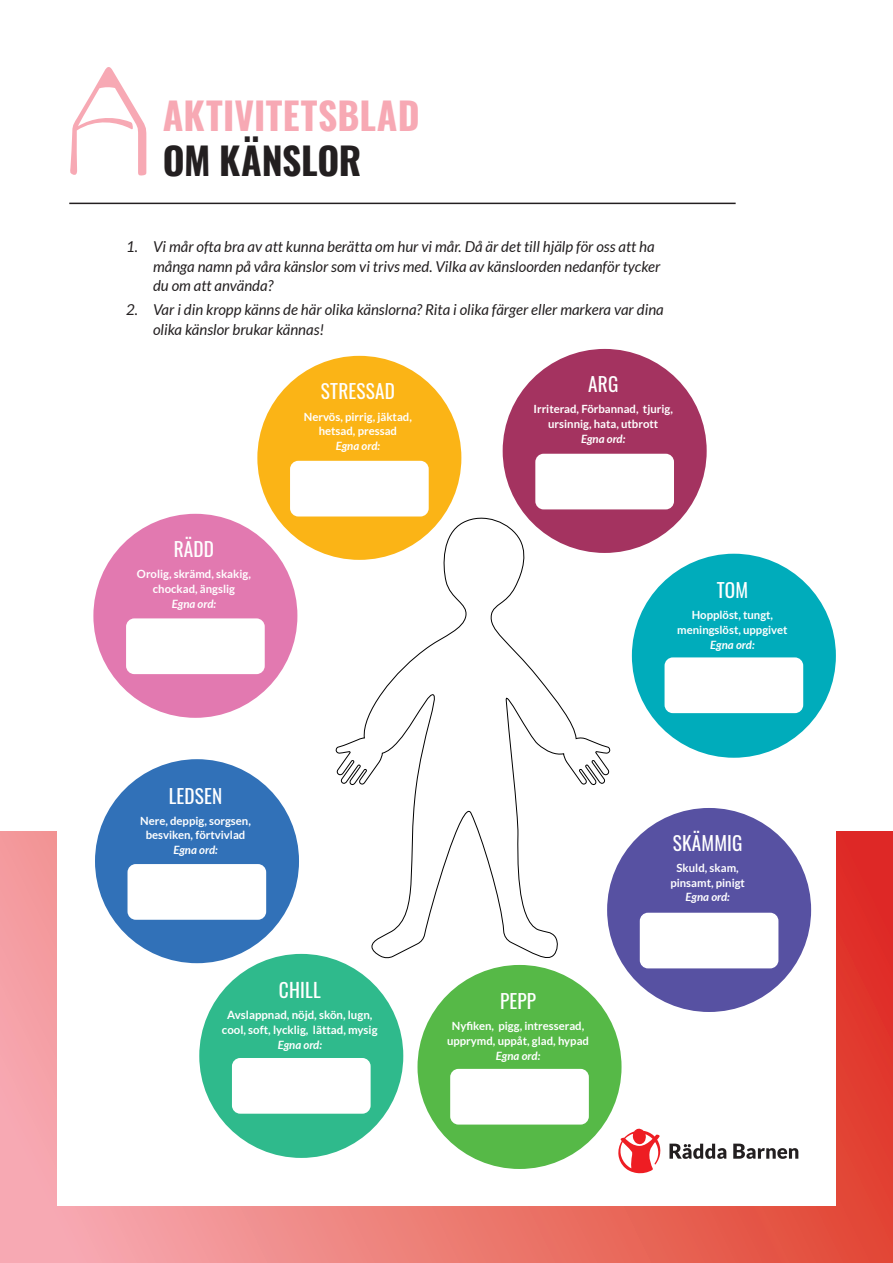
<style>
.page{position:relative;width:893px;height:1263px;background:#fff}
.page>*{position:absolute;margin:0;border:0;box-sizing:border-box;transform-origin:0 0}
.t1{font:700 37.5px "Oswald";letter-spacing:.01em;color:#f7a9b4}
.t2{font:700 37.5px "Oswald";letter-spacing:-.01em;color:#231f20}
.t3{font:19.5px "Oswald";letter-spacing:.01em;color:#fff}
.t4{font:19.2px "Oswald";letter-spacing:.01em;color:#fff}
.t5{font:italic 15px/19.5px "Lato";color:#231f20}
.t6{font:700 11.4px/14.7px "Lato";color:#fff;text-align:center}
.t7{font:italic 700 11.4px "Lato";color:#fff}
</style>
<div class="page">
<svg style="left:0;top:831px;width:893px;height:432px;background:#eb7571"></svg>
<div style="left:57px;top:81px;width:779px;height:1124px;background:#fff"></div>
<svg style="left:669px;top:1143px;width:57px;height:16px"></svg>
<svg style="left:733px;top:1143px;width:65px;height:16px"></svg>
<svg style="left:618px;top:1128px;width:43px;height:46px"></svg>
<hr style="left:69px;top:203px;width:667px;height:1px;background:#231f20">
<div style="left:257px;top:356px;width:204px;height:204px;background:#fbb416;border-radius:50%"></div>
<div style="left:503px;top:349px;width:204px;height:204px;background:#a43360;border-radius:50%"></div>
<div style="left:93px;top:514px;width:204px;height:204px;background:#e279b0;border-radius:50%"></div>
<div style="left:607px;top:808px;width:204px;height:204px;background:#5751a2;border-radius:50%"></div>
<div style="left:95px;top:759px;width:204px;height:204px;background:#3171b8;border-radius:50%"></div>
<div style="left:632px;top:554px;width:204px;height:204px;background:#00acbb;border-radius:50%"></div>
<div style="left:199px;top:954px;width:204px;height:204px;background:#2fba8c;border-radius:50%"></div>
<div style="left:417px;top:965px;width:204px;height:204px;background:#56b947;border-radius:50%"></div>
<div style="left:126px;top:618px;width:139px;height:56px;background:#fff;border-radius:8px"></div>
<div style="left:290px;top:461px;width:139px;height:55px;background:#fff;border-radius:8px"></div>
<div style="left:535px;top:454px;width:139px;height:55px;background:#fff;border-radius:8px"></div>
<div style="left:664px;top:657px;width:139px;height:56px;background:#fff;border-radius:8px"></div>
<div style="left:640px;top:913px;width:138px;height:55px;background:#fff;border-radius:8px"></div>
<div style="left:450px;top:1069px;width:139px;height:55px;background:#fff;border-radius:8px"></div>
<div style="left:232px;top:1058px;width:139px;height:56px;background:#fff;border-radius:8px"></div>
<div style="left:128px;top:864px;width:138px;height:56px;background:#fff;border-radius:8px"></div>
<svg style="left:70px;top:67px;width:76px;height:109px"></svg>
<svg style="left:336px;top:518px;width:274px;height:440px"></svg>
<h1 class="t1" style="left:163px;top:82px;width:258px">AKTIVITETSBLAD</h1>
<h1 class="t2" style="left:163px;top:127px;width:200px">OM KÄNSLOR</h1>
<h3 class="t5" style="left:153px;top:238px;width:509px;text-indent:-27px">1. Vi mår ofta bra av att kunna berätta om hur vi mår. Då är det till hjälp för oss att ha många namn på våra känslor som vi trivs med. Vilka av känsloorden nedanför tycker du om att använda?</h3>
<h3 class="t5" style="left:153px;top:300px;width:512px;text-indent:-27px">2. Var i din kropp känns de här olika känslorna? Rita i olika färger eller markera var dina olika känslor brukar kännas!</h3>
<h3 class="t4" style="left:174px;top:532px;width:42px">RÄDD</h3>
<p class="t6" style="left:137px;top:566px;width:115px">Orolig, skrämd, skakig, chockad, ängslig</p>
<p class="t7" style="left:172px;top:597px;width:46px">Egna ord:</p>
<h3 class="t4" style="left:321px;top:374px;width:76px">STRESSAD</h3>
<p class="t6" style="left:304px;top:409px;width:110px">Nervös, pirrig, jäktad, hetsad, pressad</p>
<p class="t7" style="left:336px;top:439px;width:46px">Egna ord:</p>
<h3 class="t4" style="left:588px;top:367px;width:32px">ARG</h3>
<p class="t6" style="left:533px;top:401px;width:141px">Irriterad, Förbannad, tjurig, ursinnig, hata, utbrott</p>
<p class="t7" style="left:581px;top:432px;width:46px">Egna ord:</p>
<h3 class="t4" style="left:717px;top:573px;width:33px">TOM</h3>
<p class="t6" style="left:677px;top:607px;width:112px">Hopplöst, tungt, meningslöst, uppgivet</p>
<p class="t7" style="left:710px;top:638px;width:46px">Egna ord:</p>
<h3 class="t4" style="left:169px;top:779px;width:55px">LEDSEN</h3>
<p class="t6" style="left:140px;top:813px;width:112px">Nere, deppig, sorgsen, besviken, förtvivlad</p>
<p class="t7" style="left:173px;top:843px;width:46px">Egna ord:</p>
<h2 class="t3" style="left:279px;top:972px;width:43px">CHILL</h2>
<p class="t6" style="left:222px;top:1007px;width:157px">Avslappnad, nöjd, skön, lugn, cool, soft, lycklig, lättad, mysig</p>
<p class="t7" style="left:278px;top:1038px;width:46px">Egna ord:</p>
<h3 class="t4" style="left:500px;top:984px;width:38px">PEPP</h3>
<p class="t6" style="left:447px;top:1019px;width:143px">Nyfiken, pigg, intresserad, upprymd, uppåt, glad, hypad</p>
<p class="t7" style="left:496px;top:1049px;width:46px">Egna ord:</p>
<h3 class="t4" style="left:673px;top:826px;width:71px">SKÄMMIG</h3>
<p class="t6" style="left:670px;top:860px;width:76px">Skuld, skam, pinsamt, pinigt</p>
<p class="t7" style="left:685px;top:891px;width:46px">Egna ord:</p>
</div>
